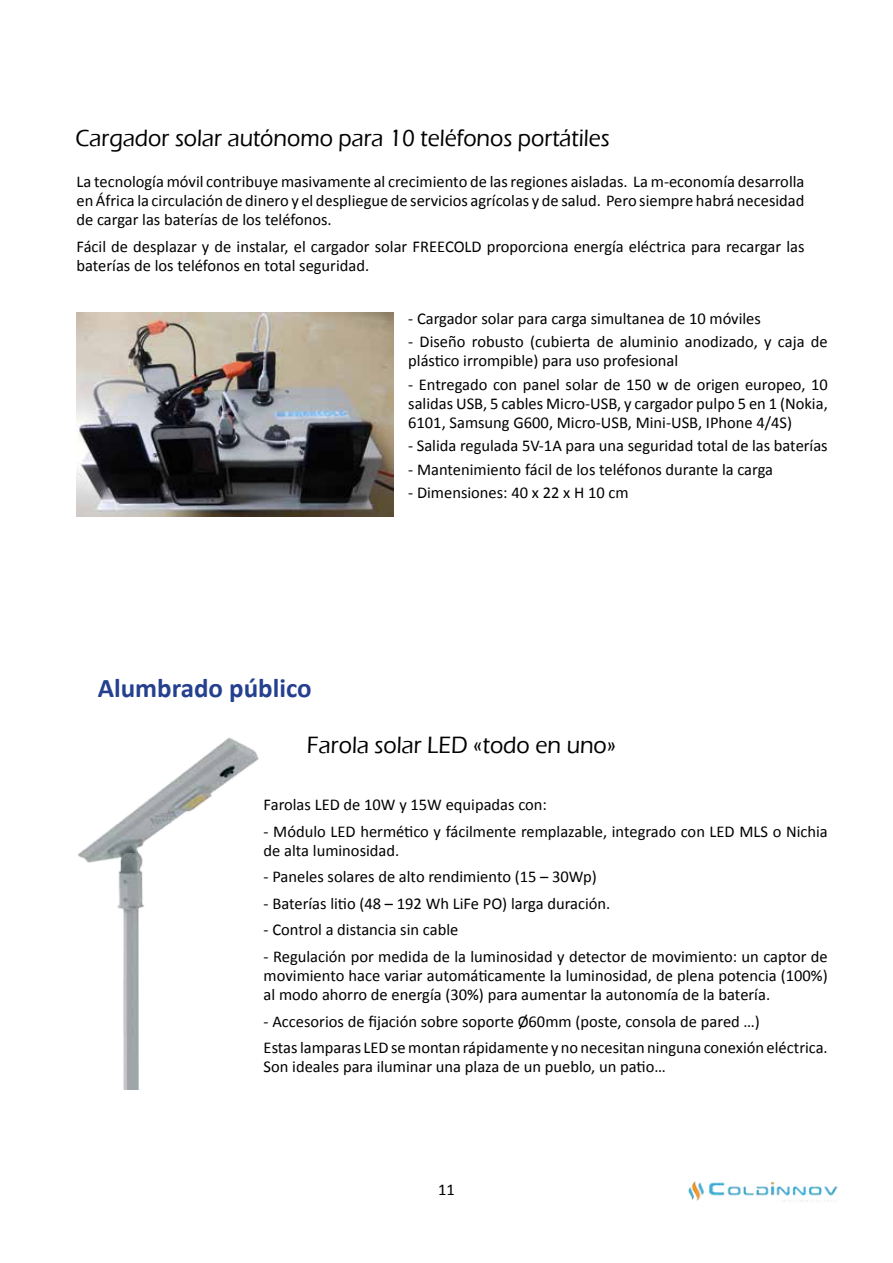
<style>
.page{position:relative;width:893px;height:1263px;background:#fff}
.page>*{position:absolute;margin:0;border:0;box-sizing:border-box;transform-origin:0 0}
.t1{font:700 27px "Calibri";color:#25408f}
.t2{font:500 24.3px "Eras ITC";color:#000;scale:.93 1}
.t3{font:16.5px/19px "Calibri";color:#000}
</style>
<div class="page">
<img style="left:688px;top:1181px;width:150px;height:21px">
<img style="left:78px;top:737px;width:181px;height:353px">
<img style="left:77px;top:312px;width:316px;height:204px">
<h2 class="t2" style="left:75px;top:124px;width:576px">Cargador solar autónomo para 10 teléfonos portátiles</h2>
<p class="t3" style="left:77px;top:172px;width:729px;text-align:justify">La tecnología móvil contribuye masivamente al crecimiento de las regiones aisladas. La m-economía desarrolla en África la circulación de dinero y el despliegue de servicios agrícolas y de salud. Pero siempre habrá necesidad de cargar las baterías de los teléfonos.</p>
<p class="t3" style="left:77px;top:236px;width:729px">Fácil de desplazar y de instalar, el cargador solar FREECOLD proporciona energía eléctrica para recargar las baterías de los teléfonos en total seguridad.</p>
<p class="t3" style="left:408px;top:308px;width:354px">- Cargador solar para carga simultanea de 10 móviles</p>
<p class="t3" style="left:408px;top:332px;width:421px">- Diseño robusto (cubierta de aluminio anodizado, y caja de plástico irrompible) para uso profesional</p>
<p class="t3" style="left:408px;top:374px;width:421px;text-align:justify">- Entregado con panel solar de 150 w de origen europeo, 10 salidas USB, 5 cables Micro-USB, y cargador pulpo 5 en 1 (Nokia, 6101, Samsung G600, Micro-USB, Mini-USB, IPhone 4/4S)</p>
<p class="t3" style="left:408px;top:436px;width:421px">- Salida regulada 5V-1A para una seguridad total de las baterías</p>
<p class="t3" style="left:408px;top:459px;width:366px">- Mantenimiento fácil de los teléfonos durante la carga</p>
<p class="t3" style="left:408px;top:483px;width:222px">- Dimensiones: 40 x 22 x H 10 cm</p>
<h1 class="t1" style="left:98px;top:669px;width:215px">Alumbrado público</h1>
<h2 class="t2" style="left:307px;top:731px;width:334px">Farola solar LED «todo en uno»</h2>
<p class="t3" style="left:264px;top:794px;width:285px">Farolas LED de 10W y 15W equipadas con:</p>
<p class="t3" style="left:264px;top:821px;width:566px">- Módulo LED hermético y fácilmente remplazable, integrado con LED MLS o Nichia de alta luminosidad.</p>
<p class="t3" style="left:264px;top:867px;width:335px">- Paneles solares de alto rendimiento (15 – 30Wp)</p>
<p class="t3" style="left:264px;top:893px;width:348px">- Baterías litio (48 – 192 Wh LiFe PO) larga duración.</p>
<p class="t3" style="left:264px;top:920px;width:196px">- Control a distancia sin cable</p>
<p class="t3" style="left:264px;top:946px;width:566px;text-align:justify">- Regulación por medida de la luminosidad y detector de movimiento: un captor de movimiento hace variar automáticamente la luminosidad, de plena potencia (100%) al modo ahorro de energía (30%) para aumentar la autonomía de la batería.</p>
<p class="t3" style="left:264px;top:1007px;width:566px;line-height:26.5px">- Accesorios de fijación sobre soporte Ø60mm (poste, consola de pared …)<br>Estas lamparas LED se montan rápidamente y no necesitan ninguna conexión eléctrica.</p>
<p class="t3" style="left:264px;top:1057px;width:404px">Son ideales para iluminar una plaza de un pueblo, un patio…</p>
<p class="t3" style="left:438px;top:1179px;width:18px">11</p>
</div>
